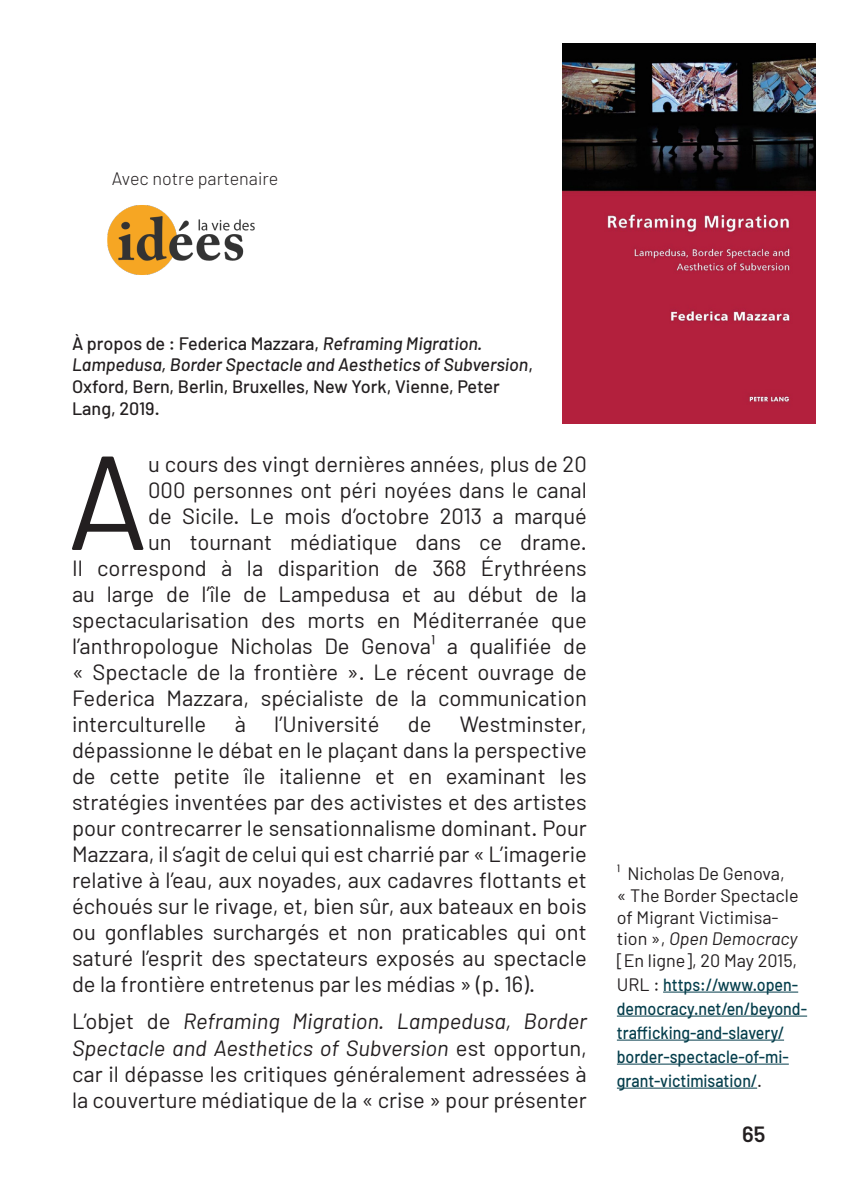
<style>
.page{position:relative;width:842px;height:1191px;background:#fff}
.page>*{position:absolute;margin:0;border:0;box-sizing:border-box;transform-origin:0 0}
.Paragraphe_d_article{font:133.4px "Barlow";color:#231f20}
.Paragraphe_d_article-2{font:22px/26px "Barlow";color:#231f20;text-align:justify}
.Paragraphe_d_article-3{font:600 22px "Barlow";color:#231f20}
.Légendes{font:500 18px/21.6px "Barlow";color:#231f20}
.Légendes-2{font:18px/21.6px "Barlow";color:#231f20}
.Légendes-3{font:300 18px "Barlow";color:#231f20}
.Légendes-4{font:500 17.6px/24px "Barlow";color:#053e4c;scale:.91 1}
.s1{font-style:italic}
.s2{font-weight:400;font-size:18px;color:#231f20}
</style>
<div class="page">
<img style="left:562px;top:43px;width:254px;height:380px">
<img style="left:107px;top:205px;width:148px;height:70px">
<hr style="left:663px;top:991px;width:135px;height:1px;background:#053e4c">
<hr style="left:617px;top:1015px;width:190px;height:1px;background:#053e4c">
<hr style="left:617px;top:1039px;width:167px;height:1px;background:#053e4c">
<hr style="left:617px;top:1063px;width:172px;height:1px;background:#053e4c">
<hr style="left:617px;top:1087px;width:140px;height:1px;background:#053e4c">
<p class="Légendes-3" style="left:112px;top:167px;width:168px">Avec notre partenaire</p>
<p class="Légendes" style="left:72px;top:332px;width:463px">À propos de : Federica Mazzara, <span class="s1">Reframing Migration.<br>Lampedusa, Border Spectacle and Aesthetics of Subversion</span>, Oxford, Bern, Berlin, Bruxelles, New York, Vienne, Peter Lang, 2019.</p>
<p class="Paragraphe_d_article" style="left:67px;top:419px;width:82px">A</p>
<p class="Paragraphe_d_article-2" style="left:148px;top:450px;width:440px">u cours des vingt dernières années, plus de 20</p>
<p class="Paragraphe_d_article-2" style="left:148px;top:476px;width:440px">000 personnes ont péri noyées dans le canal</p>
<p class="Paragraphe_d_article-2" style="left:148px;top:502px;width:440px">de Sicile. Le mois d’octobre 2013 a marqué</p>
<p class="Paragraphe_d_article-2" style="left:148px;top:528px;width:440px">un tournant médiatique dans ce drame.</p>
<p class="Paragraphe_d_article-2" style="left:72px;top:554px;width:516px">Il correspond à la disparition de 368 Érythréens</p>
<p class="Paragraphe_d_article-2" style="left:72px;top:580px;width:516px">au large de l’île de Lampedusa et au début de la</p>
<p class="Paragraphe_d_article-2" style="left:72px;top:606px;width:516px">spectacularisation des morts en Méditerranée que</p>
<p class="Paragraphe_d_article-2" style="left:72px;top:632px;width:516px">l’anthropologue Nicholas De Genova¹ a qualifiée de</p>
<p class="Paragraphe_d_article-2" style="left:72px;top:658px;width:516px">« Spectacle de la frontière ». Le récent ouvrage de</p>
<p class="Paragraphe_d_article-2" style="left:72px;top:684px;width:516px">Federica Mazzara, spécialiste de la communication</p>
<p class="Paragraphe_d_article-2" style="left:72px;top:710px;width:136px">interculturelle</p>
<p class="Paragraphe_d_article-2" style="left:235px;top:710px;width:13px">à</p>
<p class="Paragraphe_d_article-2" style="left:274px;top:710px;width:107px">l’Université</p>
<p class="Paragraphe_d_article-2" style="left:408px;top:710px;width:25px">de</p>
<p class="Paragraphe_d_article-2" style="left:72px;top:710px;width:516px;text-indent:388px">Westminster, dépassionne le débat en le plaçant dans la perspective de cette petite île italienne et en examinant les stratégies inventées par des activistes et des artistes pour contrecarrer le sensationnalisme dominant. Pour Mazzara, il s’agit de celui qui est charrié par « L’imagerie relative à l’eau, aux noyades, aux cadavres flottants et échoués sur le rivage, et, bien sûr, aux bateaux en bois ou gonflables surchargés et non praticables qui ont saturé l’esprit des spectateurs exposés au spectacle de la frontière entretenus par les médias » (p. 16).</p>
<p class="Paragraphe_d_article-2" style="left:72px;top:1008px;width:516px">L’objet de <span class="s1">Reframing Migration. Lampedusa, Border Spectacle and Aesthetics of Subversion</span> est opportun, car il dépasse les critiques généralement adressées à la couverture médiatique de la « crise » pour présenter</p>
<p class="Légendes-2" style="left:617px;top:862px;width:183px">¹ Nicholas De Genova, « The Border Spectacle of Migrant Victimisa&shy;tion », <span class="s1">Open Democracy </span>[En ligne], 20 May 2015,</p>
<p class="Légendes-4" style="left:617px;top:972px;width:211px"><span class="s2">URL :</span> https://www.open&shy;democracy.net/en/beyond&shy;trafficking-and-slavery/ border-spectacle-of-mi&shy;grant-victimisation/<span class="s2">.</span></p>
<p class="Paragraphe_d_article-3" style="left:742px;top:1120px;width:25px">65</p>
</div>
